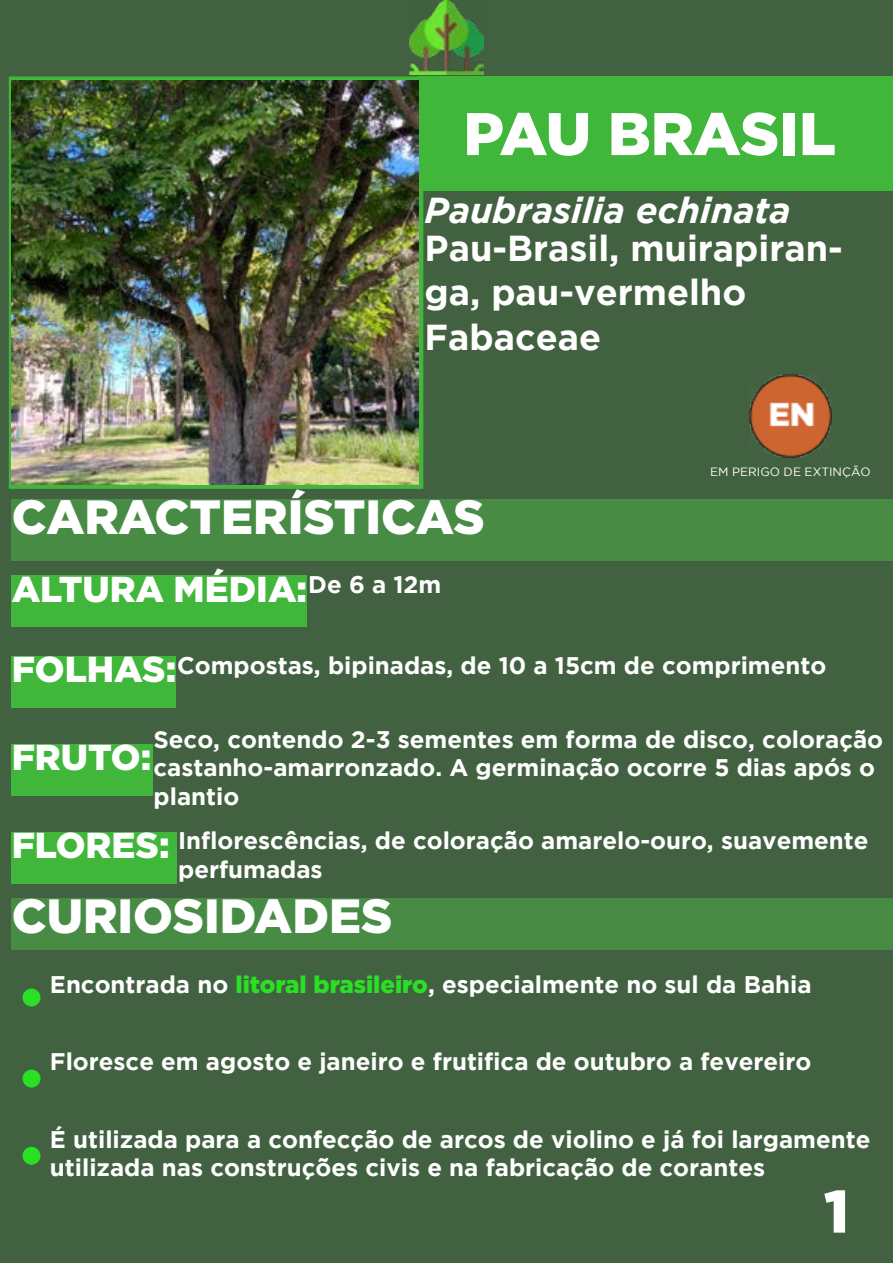
<style>
.page{position:relative;width:893px;height:1263px;background:#416140}
.page>*{position:absolute;margin:0;border:0;box-sizing:border-box;transform-origin:0 0}
.t1{font:900 60px "Gotham";letter-spacing:-.01em;color:#fff}
.t2{font:900 48px "Gotham";color:#fff}
.t3{font:700 36px/43.2px "Gotham";color:#fff}
.t4{font:900 36px "Gotham";color:#fff}
.t5{font:italic 700 36px "Gotham";color:#fff}
.t6{font:700 24px/28.8px "Gotham";color:#fff}
.t7{font:12px "Gotham";color:#fff}
.s1{font-weight:900;color:#2ae024}
</style>
<div class="page">
<img style="left:409px;top:0;width:74px;height:74px">
<div style="left:419px;top:77px;width:474px;height:114px;background:#40b63b"></div>
<div style="left:12px;top:575px;width:295px;height:52px;background:#40b63b"></div>
<div style="left:12px;top:656px;width:164px;height:52px;background:#40b63b"></div>
<div style="left:12px;top:744px;width:141px;height:51px;background:#40b63b"></div>
<div style="left:12px;top:832px;width:165px;height:51px;background:#40b63b"></div>
<div style="left:12px;top:898px;width:881px;height:52px;background:#478b45"></div>
<div style="left:12px;top:499px;width:881px;height:61px;background:#478b45"></div>
<div style="left:9px;top:76px;width:414px;height:413px;border:9px solid #40b63b"></div>
<div style="left:22px;top:988px;width:18px;height:18px;background:#2ae024;border-radius:50%"></div>
<div style="left:22px;top:1069px;width:18px;height:18px;background:#2ae024;border-radius:50%"></div>
<div style="left:22px;top:1147px;width:18px;height:18px;background:#2ae024;border-radius:50%"></div>
<img style="left:12px;top:80px;width:407px;height:405px">
<img style="left:749px;top:375px;width:83px;height:82px">
<h1 class="t1" style="left:463px;top:99px;width:374px">PAU BRASIL</h1>
<h3 class="t5" style="left:425px;top:189px;width:367px">Paubrasilia echinata</h3>
<h3 class="t3" style="left:425px;top:226px;width:420px">Pau-Brasil, muirapiran&shy;ga, pau-vermelho</h3>
<h3 class="t3" style="left:425px;top:314px;width:178px">Fabaceae</h3>
<h2 class="t2" style="left:12px;top:489px;width:475px">CARACTERÍSTICAS</h2>
<h3 class="t4" style="left:12px;top:568px;width:297px">ALTURA MÉDIA:</h3>
<p class="t6" style="left:308px;top:569px;width:135px">De 6 a 12m</p>
<p class="t7" style="left:710px;top:465px;width:162px">EM PERIGO DE EXTINÇÃO</p>
<p class="t6" style="left:177px;top:650px;width:651px">Compostas, bipinadas, de 10 a 15cm de comprimento</p>
<h3 class="t4" style="left:12px;top:649px;width:166px">FOLHAS:</h3>
<p class="t6" style="left:154px;top:724px;width:731px">Seco, contendo 2-3 sementes em forma de disco, coloração castanho-amarronzado. A germinação ocorre 5 dias após o plantio</p>
<p class="t6" style="left:178px;top:826px;width:692px">Inflorescências, de coloração amarelo-ouro, suavemente perfumadas</p>
<h3 class="t4" style="left:12px;top:737px;width:141px">FRUTO:</h3>
<h3 class="t4" style="left:12px;top:825px;width:159px">FLORES:</h3>
<h2 class="t2" style="left:12px;top:889px;width:382px">CURIOSIDADES</h2>
<p class="t6" style="left:50px;top:970px;width:763px">Encontrada no <span class="s1">litoral brasileiro</span>, especialmente no sul da Bahia</p>
<p class="t6" style="left:50px;top:1047px;width:763px">Floresce em agosto e janeiro e frutifica de outubro a fevereiro</p>
<p class="t6" style="left:50px;top:1124px;width:822px">É utilizada para a confecção de arcos de violino e já foi largamente utilizada nas construções civis e na fabricação de corantes</p>
<h1 class="t1" style="left:824px;top:1177px;width:27px">1</h1>
</div>
